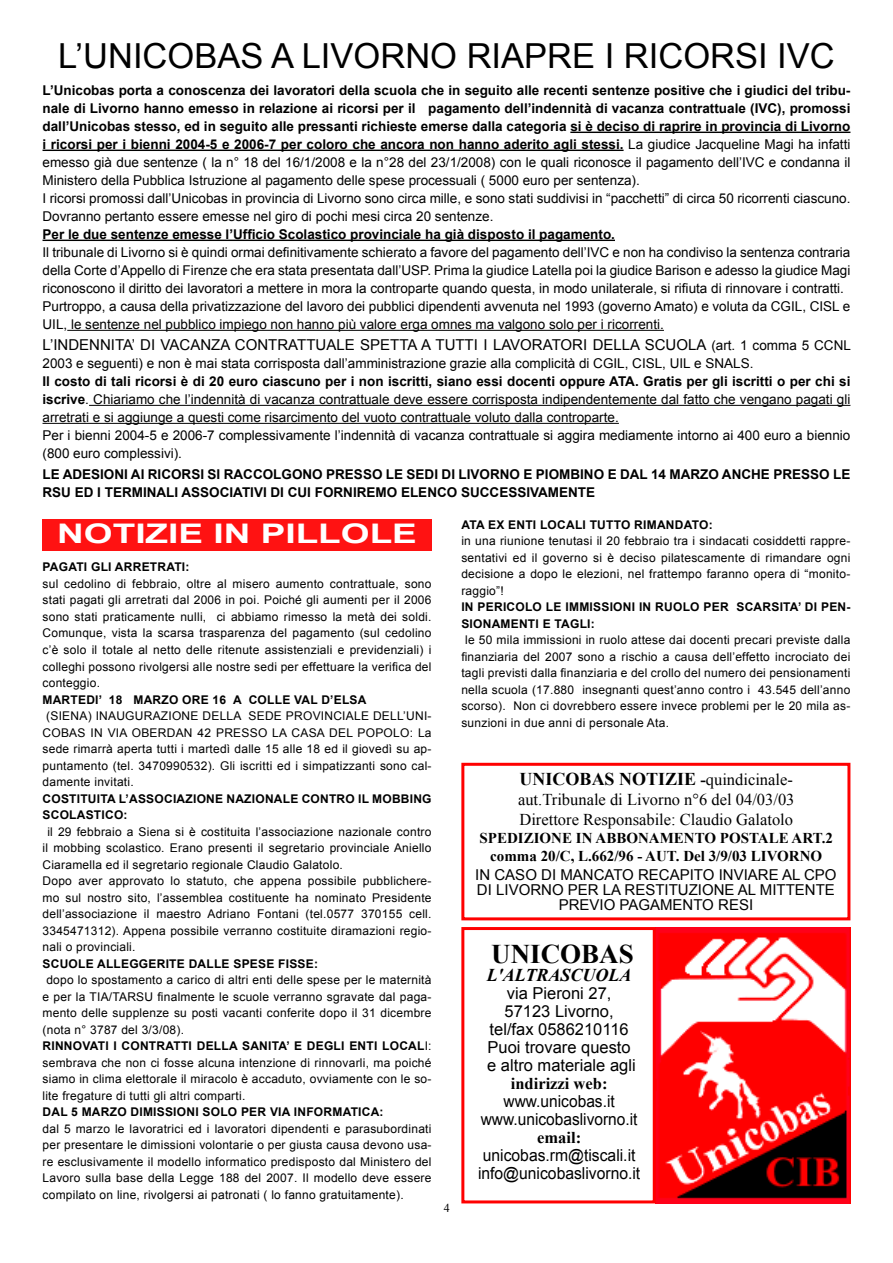
<style>
.page{position:relative;width:893px;height:1263px;background:#fff}
.page>*{position:absolute;margin:0;border:0;box-sizing:border-box;transform-origin:0 0}
.t1{font:34.5px "Arial";color:#000}
.t2{font:700 27px "Arial";color:#fff;scale:1.37 1}
.t3{font:700 27px "Times New Roman";color:#000}
.t4{font:700 18px "Times New Roman";color:#000}
.t5{font:italic 700 18px "Times New Roman";color:#000}
.t6{font:16.5px/18px "Arial";color:#000}
.t7{font:16.5px "Times New Roman";color:#000}
.t8{font:16.5px/18px "Arial";color:#000;text-align:center;scale:.95 1}
.t9{font:16.5px "Arial";color:#000;scale:.94 1}
.t10{font:15px/15px "Arial";color:#000;text-align:center}
.t11{font:700 15px/18px "Times New Roman";color:#000;text-align:center}
.t12{font:13.5px/18px "Arial";color:#000}
.t13{font:700 13.5px/18px "Arial";color:#000;text-align:justify}
.t14{font:12px/16.5px "Arial";letter-spacing:.02em;color:#000;text-align:justify}
.t15{font:700 12px/16.5px "Arial";letter-spacing:.02em;color:#000}
.t16{font:12px "Times New Roman";color:#000}
.s1{font-weight:400}
.s2{font-size:13.5px}
.s3{font-weight:700}
.s4{font-size:16.5px}
.s5{font-weight:400;font-size:16.5px}
.s6{font-family:"Times New Roman";font-weight:700}
</style>
<div class="page">
<img style="left:656px;top:927px;width:194px;height:276px">
<div style="left:461px;top:763px;width:389px;height:157px;border:3px solid #f00"></div>
<div style="left:43px;top:519px;width:389px;height:32px;background:#ff1212"></div>
<div style="left:461px;top:927px;width:195px;height:276px;border:3px solid #f00"></div>
<hr style="left:570px;top:132px;width:280px;height:1px;background:#000">
<hr style="left:43px;top:150px;width:581px;height:1px;background:#000">
<hr style="left:43px;top:240px;width:572px;height:1px;background:#000">
<hr style="left:67px;top:330px;width:597px;height:1px;background:#000">
<hr style="left:89px;top:405px;width:761px;height:1px;background:#000">
<hr style="left:43px;top:423px;width:576px;height:1px;background:#000">
<p class="t1" style="left:58px;top:33px;width:778px">L’UNICOBAS A LIVORNO RIAPRE I RICORSI IVC</p>
<p class="t13" style="left:43px;top:82px;width:809px">L’Unicobas porta a conoscenza dei lavoratori della scuola che in seguito alle recenti sentenze positive che i giudici del tribu&shy;nale di Livorno hanno emesso in relazione ai ricorsi per il pagamento dell’indennità di vacanza contrattuale (IVC), promossi dall’Unicobas stesso, ed in seguito alle pressanti richieste emerse dalla categoria si è deciso di raprire in provincia di Livorno i ricorsi per i bienni 2004-5 e 2006-7 per coloro che ancora non hanno aderito agli stessi. <span class="s1">La giudice Jacqueline Magi ha infatti emesso già due sentenze ( la n° 18 del 16/1/2008 e la n°28 del 23/1/2008) con le quali riconosce il pagamento dell’IVC e condanna il Ministero della Pubblica Istruzione al pagamento delle spese processuali ( 5000 euro per sentenza).</span></p>
<p class="t12" style="left:43px;top:189px;width:809px">I ricorsi promossi dall’Unicobas in provincia di Livorno sono circa mille, e sono stati suddivisi in “pacchetti” di circa 50 ricorrenti ciascuno.<br>Dovranno pertanto essere emesse nel giro di pochi mesi circa 20 sentenze.</p>
<p class="t13" style="left:43px;top:226px;width:574px">Per le due sentenze emesse l’Ufficio Scolastico provinciale ha già disposto il pagamento.</p>
<p class="t12" style="left:43px;top:243px;width:809px;text-align:justify">Il tribunale di Livorno si è quindi ormai definitivamente schierato a favore del pagamento dell’IVC e non ha condiviso la sentenza contraria della Corte d’Appello di Firenze che era stata presentata dall’USP. Prima la giudice Latella poi la giudice Barison e adesso la giudice Magi riconoscono il diritto dei lavoratori a mettere in mora la controparte quando questa, in modo unilaterale, si rifiuta di rinnovare i contratti.</p>
<p class="t12" style="left:43px;top:297px;width:809px">Purtroppo, a causa della privatizzazione del lavoro dei pubblici dipendenti avvenuta nel 1993 (governo Amato) e voluta da CGIL, CISL e<br>UIL, le sentenze nel pubblico impiego non hanno più valore erga omnes ma valgono solo per i ricorrenti.</p>
<p class="t10" style="left:43px;top:337px;width:810px">L’INDENNITA’ DI VACANZA CONTRATTUALE SPETTA A TUTTI I LAVORATORI DELLA SCUOLA <span class="s2">(art. 1 comma 5 CCNL</span></p>
<p class="t12" style="left:43px;top:354px;width:712px">2003 e seguenti) e non è mai stata corrisposta dall’amministrazione grazie alla complicità di CGIL, CISL, UIL e SNALS.</p>
<p class="t12" style="left:43px;top:372px;width:809px;text-align:justify"><span class="s3">Il costo di tali ricorsi è di 20 euro ciascuno per i non iscritti, siano essi docenti oppure ATA. Gratis per gli iscritti o per chi si iscrive</span>. Chiariamo che l’indennità di vacanza contrattuale deve essere corrisposta indipendentemente dal fatto che vengano pagati gli arretrati e si aggiunge a questi come risarcimento del vuoto contrattuale voluto dalla controparte.</p>
<p class="t12" style="left:43px;top:426px;width:809px">Per i bienni 2004-5 e 2006-7 complessivamente l’indennità di vacanza contrattuale si aggira mediamente intorno ai 400 euro a biennio (800 euro complessivi).</p>
<p class="t13" style="left:43px;top:466px;width:809px">LE ADESIONI AI RICORSI SI RACCOLGONO PRESSO LE SEDI DI LIVORNO E PIOMBINO E DAL 14 MARZO ANCHE PRESSO LE<br>RSU ED I TERMINALI ASSOCIATIVI DI CUI FORNIREMO ELENCO SUCCESSIVAMENTE</p>
<p class="t2" style="left:57px;top:516px;width:264px">NOTIZIE IN PILLOLE</p>
<p class="t15" style="left:43px;top:559px;width:149px">PAGATI GLI ARRETRATI:</p>
<p class="t14" style="left:43px;top:576px;width:391px">sul cedolino di febbraio, oltre al misero aumento contrattuale, sono stati pagati gli arretrati dal 2006 in poi. Poiché gli aumenti per il 2006 sono stati praticamente nulli, ci abbiamo rimesso la metà dei soldi.<br>Comunque, vista la scarsa trasparenza del pagamento (sul cedolino c’è solo il totale al netto delle ritenute assistenziali e previdenziali) i colleghi possono rivolgersi alle nostre sedi per effettuare la verifica del conteggio.</p>
<p class="t15" style="left:43px;top:691px;width:326px">MARTEDI’ 18 MARZO ORE 16 A COLLE VAL D’ELSA</p>
<p class="t14" style="left:43px;top:708px;width:391px;text-indent:4px">(SIENA) INAUGURAZIONE DELLA SEDE PROVINCIALE DELL’UNI-COBAS IN VIA OBERDAN 42 PRESSO LA CASA DEL POPOLO: La sede rimarrà aperta tutti i martedì dalle 15 alle 18 ed il giovedì su ap&shy;puntamento (tel. 3470990532). Gli iscritti ed i simpatizzanti sono cal&shy;damente invitati.</p>
<p class="t15" style="left:43px;top:790px;width:391px">COSTITUITA L’ASSOCIAZIONE NAZIONALE CONTRO IL MOBBING<br>SCOLASTICO:</p>
<p class="t14" style="left:43px;top:823px;width:390px;text-indent:5px">il 29 febbraio a Siena si è costituita l’associazione nazionale contro il mobbing scolastico. Erano presenti il segretario provinciale Aniello Ciaramella ed il segretario regionale Claudio Galatolo.</p>
<p class="t14" style="left:43px;top:873px;width:391px">Dopo aver approvato lo statuto, che appena possibile pubblichere&shy;mo sul nostro sito, l’assemblea costituente ha nominato Presidente dell’associazione il maestro Adriano Fontani (tel.0577 370155 cell.<br>3345471312). Appena possibile verranno costituite diramazioni regio&shy;nali o provinciali.</p>
<p class="t15" style="left:43px;top:955px;width:277px">SCUOLE ALLEGGERITE DALLE SPESE FISSE:</p>
<p class="t14" style="left:43px;top:972px;width:391px;text-indent:4px">dopo lo spostamento a carico di altri enti delle spese per le maternità e per la TIA/TARSU finalmente le scuole verranno sgravate dal paga&shy;mento delle supplenze su posti vacanti conferite dopo il 31 dicembre (nota n° 3787 del 3/3/08).</p>
<p class="t14" style="left:43px;top:1038px;width:391px"><span class="s3">RINNOVATI I CONTRATTI DELLA SANITA’ E DEGLI ENTI LOCAL</span>I: sembrava che non ci fosse alcuna intenzione di rinnovarli, ma poiché siamo in clima elettorale il miracolo è accaduto, ovviamente con le so&shy;lite fregature di tutti gli altri comparti.</p>
<p class="t15" style="left:43px;top:1104px;width:343px">DAL 5 MARZO DIMISSIONI SOLO PER VIA INFORMATICA:</p>
<p class="t14" style="left:43px;top:1120px;width:391px">dal 5 marzo le lavoratrici ed i lavoratori dipendenti e parasubordinati per presentare le dimissioni volontarie o per giusta causa devono usa&shy;re esclusivamente il modello informatico predisposto dal Ministero del Lavoro sulla base della Legge 188 del 2007. Il modello deve essere compilato on line, rivolgersi ai patronati ( lo fanno gratuitamente).</p>
<p class="t15" style="left:461px;top:517px;width:253px">ATA EX ENTI LOCALI TUTTO RIMANDATO:</p>
<p class="t14" style="left:461px;top:533px;width:391px">in una riunione tenutasi il 20 febbraio tra i sindacati cosiddetti rappre&shy;sentativi ed il governo si è deciso pilatescamente di rimandare ogni decisione a dopo le elezioni, nel frattempo faranno opera di “monito&shy;raggio”!</p>
<p class="t15" style="left:461px;top:599px;width:391px">IN PERICOLO LE IMMISSIONI IN RUOLO PER SCARSITA’ DI PEN-<br>SIONAMENTI E TAGLI:</p>
<p class="t14" style="left:461px;top:632px;width:391px;text-indent:4px">le 50 mila immissioni in ruolo attese dai docenti precari previste dalla finanziaria del 2007 sono a rischio a causa dell’effetto incrociato dei tagli previsti dalla finanziaria e del crollo del numero dei pensionamenti nella scuola (17.880 insegnanti quest’anno contro i 43.545 dell’anno scorso). Non ci dovrebbero essere invece problemi per le 20 mila as&shy;sunzioni in due anni di personale Ata.</p>
<p class="t16" style="left:444px;top:1200px;width:7px">4</p>
<p class="t4" style="left:520px;top:767px;width:275px">UNICOBAS NOTIZIE <span class="s4">-</span><span class="s5">quindicinale-</span></p>
<p class="t7" style="left:518px;top:788px;width:278px">aut.Tribunale di Livorno n°6 del 04/03/03</p>
<p class="t7" style="left:519px;top:808px;width:275px">Direttore Responsabile: Claudio Galatolo</p>
<p class="t11" style="left:480px;top:828px;width:355px">SPEDIZIONE IN ABBONAMENTO POSTALE ART.2 comma 20/C, L.662/96 - AUT. Del 3/9/03 LIVORNO</p>
<p class="t10" style="left:475px;top:867px;width:363px">IN CASO DI MANCATO RECAPITO INVIARE AL CPO<br>DI LIVORNO PER LA RESTITUZIONE AL MITTENTE<br>PREVIO PAGAMENTO RESI</p>
<p class="t3" style="left:491px;top:936px;width:144px">UNICOBAS</p>
<p class="t5" style="left:487px;top:963px;width:146px">L'ALTRASCUOLA</p>
<p class="t6" style="left:505px;top:985px;width:111px">via Pieroni 27,<br>57123 Livorno,</p>
<p class="t6" style="left:488px;top:1021px;width:145px">tel/fax 0586210116<br>Puoi trovare questo</p>
<p class="t6" style="left:487px;top:1057px;width:150px;text-align:center">e altro materiale agli <span class="s6">indirizzi web: </span>www.unicobas.it</p>
<p class="t9" style="left:481px;top:1109px;width:168px">www.unicobaslivorno.it</p>
<p class="t8" style="left:483px;top:1129px;width:162px"><span class="s6">email: </span>unicobas.rm@tiscali.it</p>
<p class="t8" style="left:478px;top:1165px;width:172px">info@unicobaslivorno.it</p>
</div>
